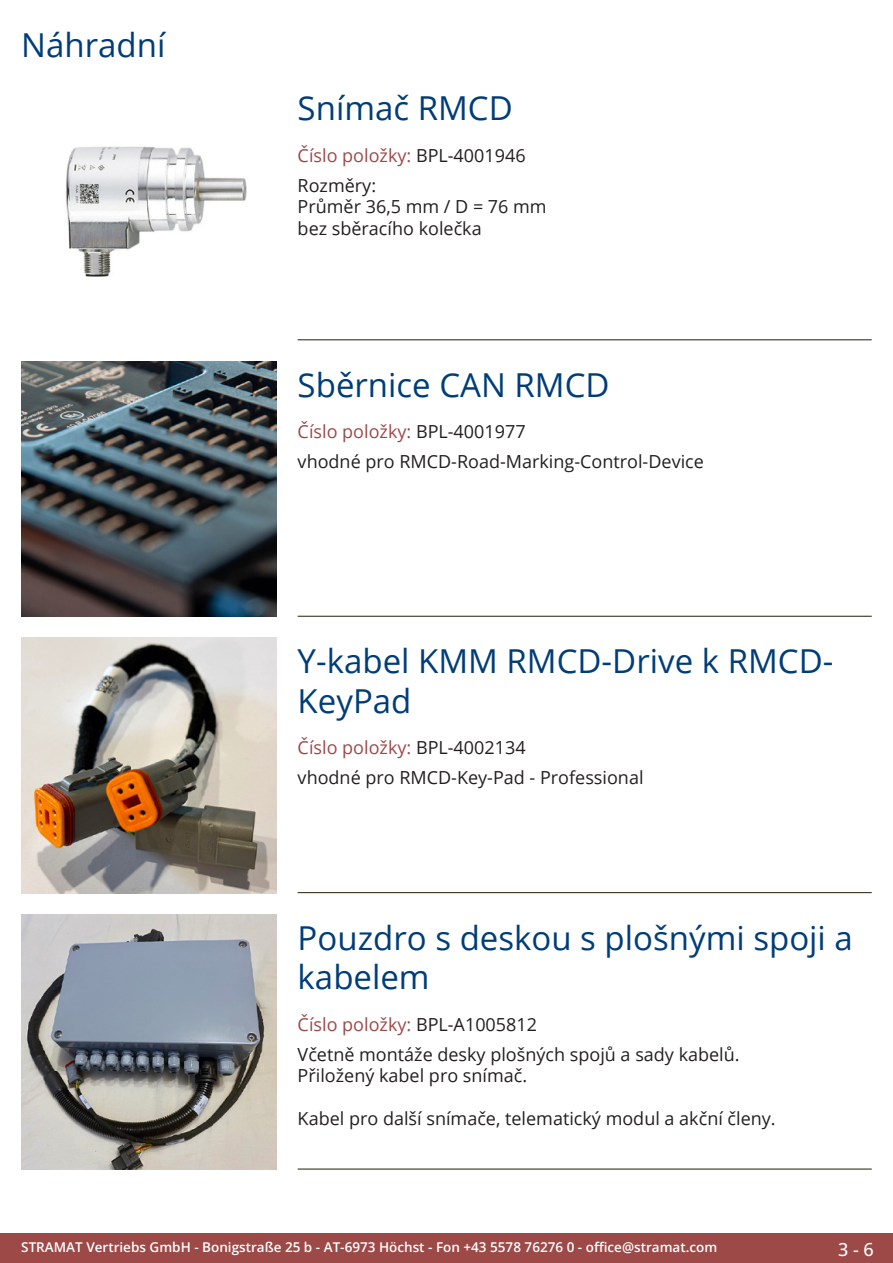
<style>
.page{position:relative;width:893px;height:1263px;background:#fff}
.page>*{position:absolute;margin:0;border:0;box-sizing:border-box;transform-origin:0 0}
.Produkttitel{font:33px/39.6px "Open Sans";color:#003d78}
.RastTitel{font:33px "Open Sans";color:#003d78}
.Beschreibung_Text{font:18px/21.6px "Open Sans";color:#231f20}
.TechDaten_Überschrif{font:18px "Open Sans";color:#9c4948}
.t1{font:500 18px "Open Sans";color:#fff}
.t2{font:600 13.5px "Open Sans";color:#fff}
.s1{color:#231f20}
</style>
<div class="page">
<div style="left:0;top:1233px;width:893px;height:30px;background:#9c4948"></div>
<hr style="left:298px;top:340px;width:574px;height:1px;background:#201d08">
<hr style="left:298px;top:616px;width:574px;height:1px;background:#201d08">
<hr style="left:298px;top:892px;width:574px;height:1px;background:#201d08">
<hr style="left:298px;top:1169px;width:574px;height:1px;background:#201d08">
<img style="left:65px;top:146px;width:182px;height:131px">
<img style="left:21px;top:361px;width:255px;height:256px">
<img style="left:21px;top:638px;width:255px;height:255px">
<img style="left:21px;top:914px;width:255px;height:255px">
<p class="RastTitel" style="left:21px;top:22px;width:146px">Náhradní</p>
<p class="Produkttitel" style="left:298px;top:88px;width:217px">Snímač RMCD</p>
<p class="TechDaten_Überschrif" style="left:298px;top:143px;width:230px">Číslo položky: <span class="s1">BPL-4001946</span></p>
<p class="Beschreibung_Text" style="left:298px;top:174px;width:251px">Rozměry:<br>Průměr 36,5 mm / D = 76 mm bez sběracího kolečka</p>
<p class="Produkttitel" style="left:298px;top:364px;width:313px">Sběrnice CAN RMCD</p>
<p class="TechDaten_Überschrif" style="left:298px;top:420px;width:230px">Číslo položky: <span class="s1">BPL-4001977</span></p>
<p class="Beschreibung_Text" style="left:298px;top:450px;width:408px">vhodné pro RMCD-Road-Marking-Control-Device</p>
<p class="Produkttitel" style="left:298px;top:640px;width:537px">Y-kabel KMM RMCD-Drive k RMCD-<br>KeyPad</p>
<p class="TechDaten_Überschrif" style="left:298px;top:735px;width:230px">Číslo položky: <span class="s1">BPL-4002134</span></p>
<p class="Beschreibung_Text" style="left:298px;top:766px;width:347px">vhodné pro RMCD-Key-Pad - Professional</p>
<p class="Produkttitel" style="left:298px;top:917px;width:557px">Pouzdro s deskou s plošnými spoji a kabelem</p>
<p class="TechDaten_Überschrif" style="left:298px;top:1012px;width:241px">Číslo položky: <span class="s1">BPL-A1005812</span></p>
<p class="Beschreibung_Text" style="left:298px;top:1043px;width:444px">Včetně montáže desky plošných spojů a sady kabelů.<br>Přiložený kabel pro snímač.</p>
<p class="Beschreibung_Text" style="left:298px;top:1107px;width:480px">Kabel pro další snímače, telematický modul a akční členy.</p>
<p class="t2" style="left:21px;top:1238px;width:698px">STRAMAT Vertriebs GmbH - Bonigstraße 25 b - AT-6973 Höchst - Fon +43 5578 76276 0 - office@stramat.com</p>
<p class="t1" style="left:838px;top:1237px;width:37px">3 - 6</p>
</div>
